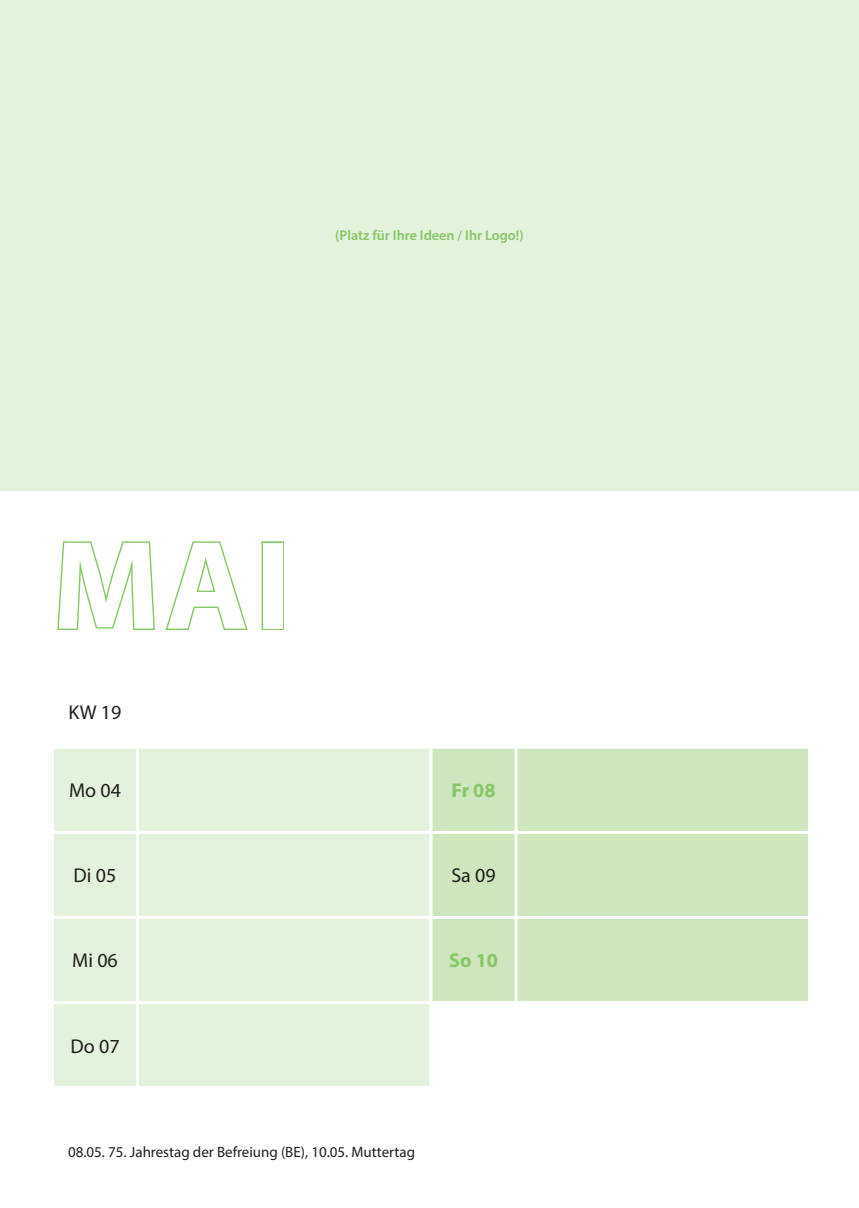
<style>
.page{position:relative;width:859px;height:1208px;background:#fff}
.page>*{position:absolute;margin:0;border:0;box-sizing:border-box;transform-origin:0 0}
.t1{font:700 127.3px "Myriad Pro";color:#fff}
.t2{font:20px "Myriad Pro";color:#231f20}
.t3{font:700 20px "Myriad Pro";color:#87c765}
.t4{font:15px "Myriad Pro";color:#231f20}
.t5{font:600 14.1px "Myriad Pro";color:#87c765}
</style>
<div class="page">
<div style="left:54px;top:749px;width:375px;height:337px;background:#e4f1dc"></div>
<div style="left:432px;top:749px;width:376px;height:252px;background:#cee5bd"></div>
<hr style="left:136px;top:749px;width:3px;height:82px;background:#fff">
<hr style="left:514px;top:749px;width:3px;height:82px;background:#fff">
<hr style="left:51px;top:831px;width:87px;height:3px;background:#fff">
<hr style="left:138px;top:831px;width:293px;height:3px;background:#fff">
<hr style="left:136px;top:834px;width:3px;height:82px;background:#fff">
<hr style="left:431px;top:831px;width:85px;height:3px;background:#fff">
<hr style="left:516px;top:831px;width:295px;height:3px;background:#fff">
<hr style="left:514px;top:834px;width:3px;height:82px;background:#fff">
<hr style="left:51px;top:916px;width:87px;height:3px;background:#fff">
<hr style="left:138px;top:916px;width:293px;height:3px;background:#fff">
<hr style="left:136px;top:919px;width:3px;height:82px;background:#fff">
<hr style="left:431px;top:916px;width:85px;height:3px;background:#fff">
<hr style="left:516px;top:916px;width:295px;height:3px;background:#fff">
<hr style="left:514px;top:919px;width:3px;height:82px;background:#fff">
<hr style="left:51px;top:1001px;width:87px;height:3px;background:#fff">
<hr style="left:138px;top:1001px;width:293px;height:3px;background:#fff">
<hr style="left:136px;top:1004px;width:3px;height:82px;background:#fff">
<div style="left:0;top:0;width:859px;height:490px;background:#e4f1dc"></div>
<svg style="left:57px;top:541px;width:98px;height:89px"></svg>
<svg style="left:165px;top:541px;width:83px;height:89px"></svg>
<div style="left:261px;top:541px;width:23px;height:89px;border:3px solid #87c765"></div>
<p class="t5" style="left:335px;top:227px;width:190px">(Platz für Ihre Ideen / Ihr Logo!)</p>
<h1 class="t1" style="left:52px;top:502px;width:240px">MAI</h1>
<h2 class="t2" style="left:69px;top:700px;width:54px">KW 19</h2>
<h2 class="t2" style="left:69px;top:778px;width:53px">Mo 04</h2>
<h2 class="t3" style="left:451px;top:777px;width:45px">Fr 08</h2>
<h2 class="t2" style="left:74px;top:863px;width:44px">Di 05</h2>
<h2 class="t2" style="left:451px;top:863px;width:46px">Sa 09</h2>
<h2 class="t2" style="left:72px;top:948px;width:47px">Mi 06</h2>
<h2 class="t3" style="left:449px;top:947px;width:50px">So 10</h2>
<h2 class="t2" style="left:70px;top:1033px;width:51px">Do 07</h2>
<p class="t4" style="left:68px;top:1142px;width:349px">08.05. 75. Jahrestag der Befreiung (BE), 10.05. Muttertag</p>
</div>
